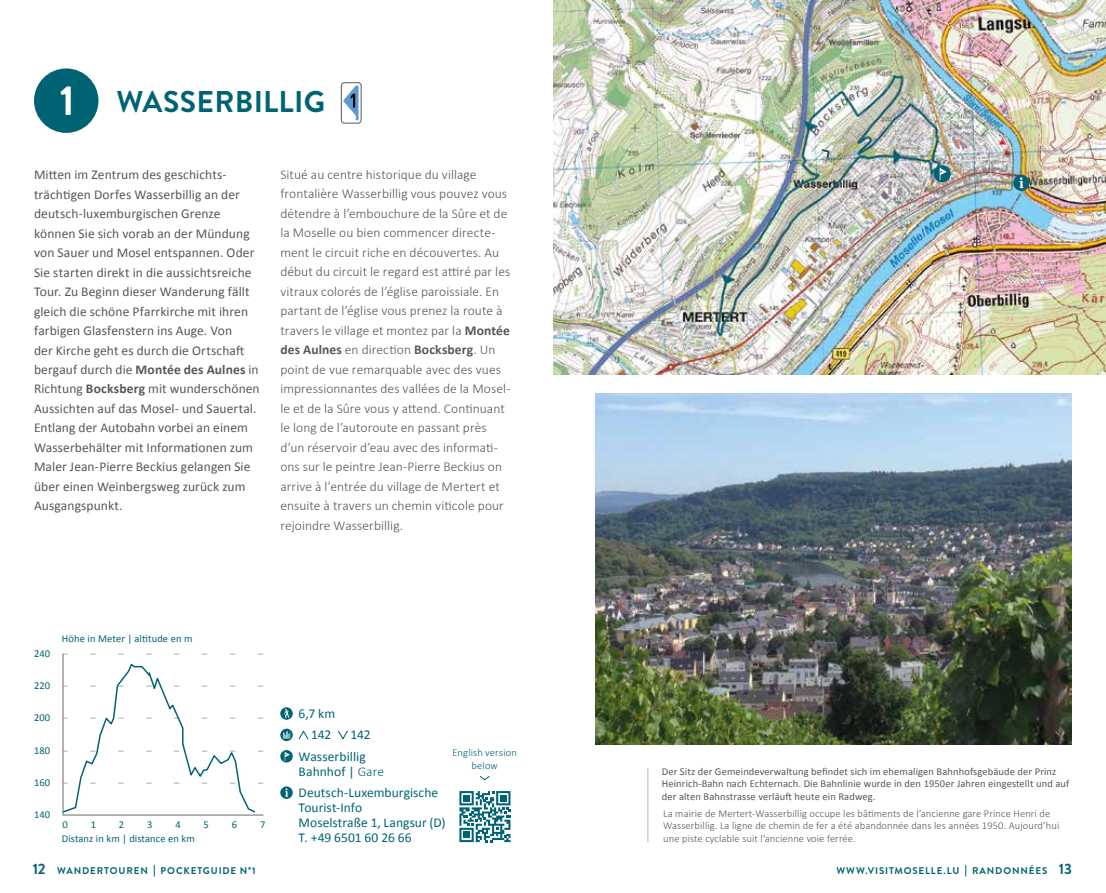
<style>
.page{position:relative;width:1106px;height:893px;background:#fff}
.page>*{position:absolute;margin:0;border:0;box-sizing:border-box;transform-origin:0 0}
.t1{font:700 30px "Brandon Grotesque";letter-spacing:.01em;color:#006374}
.t2{font:300 13.5px/19.5px "Calibri";letter-spacing:.005em;color:#575756}
.t3{font:13.5px/19.5px "Calibri";letter-spacing:.005em;color:#575756}
.t4{font:13.5px/21.5px "Calibri";letter-spacing:.005em;color:#006374}
.t5{font:10.5px/12.6px "Calibri";letter-spacing:.01em;color:#575756}
.t6{font:300 10.5px/12.6px "Calibri";letter-spacing:.01em;color:#575756}
.t7{font:10.5px "Calibri";letter-spacing:.01em;color:#006374}
.t8{font:10.5px "Calibri";color:#9d9d9c}
.t9{font:300 10.5px/12.6px "Calibri";letter-spacing:.015em;color:#006374;text-align:center}
.t10{font:700 9.75px "Brandon Grotesque";letter-spacing:.09em;color:#006374}
.s1{font-size:42px;color:#fff}
.s2{font-weight:700}
.s3{font-weight:300}
.s4{font-size:15px}
</style>
<div class="page">
<div style="left:34px;top:68px;width:64px;height:65px;background:#006374;border-radius:50%"></div>
<svg style="left:280px;top:707px;width:13px;height:13px"></svg>
<svg style="left:284px;top:709px;width:5px;height:9px"></svg>
<svg style="left:280px;top:729px;width:13px;height:12px"></svg>
<svg style="left:283px;top:731px;width:7px;height:8px"></svg>
<svg style="left:298px;top:730px;width:11px;height:10px"></svg>
<svg style="left:338px;top:730px;width:10px;height:10px"></svg>
<svg style="left:280px;top:750px;width:13px;height:12px"></svg>
<svg style="left:285px;top:752px;width:5px;height:9px"></svg>
<svg style="left:280px;top:786px;width:13px;height:13px"></svg>
<svg style="left:285px;top:788px;width:3px;height:9px"></svg>
<img style="left:553px;top:0;width:553px;height:374px">
<svg style="left:933px;top:165px;width:17px;height:17px"></svg>
<svg style="left:939px;top:168px;width:7px;height:12px"></svg>
<svg style="left:820px;top:148px;width:10px;height:12px"></svg>
<svg style="left:341px;top:83px;width:20px;height:40px"></svg>
<div style="left:341px;top:82px;width:20px;height:42px;border:1px solid #575756;border-radius:3px"></div>
<svg style="left:343px;top:86px;width:15px;height:34px"></svg>
<img style="left:595px;top:394px;width:476px;height:351px">
<hr style="left:647px;top:768px;width:1px;height:74px;background:#b3b2b2">
<div style="left:1013px;top:175px;width:16px;height:16px;background:#006374;border-radius:50%"></div>
<svg style="left:1019px;top:177px;width:4px;height:11px"></svg>
<svg style="left:62px;top:653px;width:202px;height:163px"></svg>
<svg style="left:480px;top:776px;width:10px;height:5px"></svg>
<svg style="left:459px;top:791px;width:51px;height:51px"></svg>
<svg style="left:154px;top:865px;width:1px;height:12px"></svg>
<svg style="left:965px;top:865px;width:1px;height:12px"></svg>
<h1 class="t1" style="left:60px;top:81px;width:267px"><span class="s1">1</span> WASSERBILLIG</h1>
<p class="t3" style="left:34px;top:165px;width:227px">Mitten im Zentrum des geschichts&shy;trächtigen Dorfes Wasserbillig an der deutsch-luxemburgischen Grenze können Sie sich vorab an der Mündung von Sauer und Mosel entspannen. Oder Sie starten direkt in die aussichtsreiche Tour. Zu Beginn dieser Wanderung fällt gleich die schöne Pfarrkirche mit ihren farbigen Glasfenstern ins Auge. Von<br>der Kirche geht es durch die Ortschaft bergauf durch die <span class="s2">Montée des Aulnes</span> in Richtung <span class="s2">Bocksberg</span> mit wunderschönen Aussichten auf das Mosel- und Sauertal.<br>Entlang der Autobahn vorbei an einem Wasserbehälter mit Informationen zum Maler Jean-Pierre Beckius gelangen Sie über einen Weinbergsweg zurück zum Ausgangspunkt.</p>
<p class="t2" style="left:280px;top:164px;width:232px">Situé au centre historique du village frontalière Wasserbillig vous pouvez vous détendre à l’embouchure de la Sûre et de la Moselle ou bien commencer directe&shy;ment le circuit riche en découvertes. Au début du circuit le regard est attiré par les vitraux colorés de l’église paroissiale. En partant de l’église vous prenez la route à travers le village et montez par la <span class="s2">Montée des Aulnes</span> en direction <span class="s2">Bocksberg</span>. Un point de vue remarquable avec des vues impressionnantes des vallées de la Mosel&shy;le et de la Sûre vous y attend. Continuant le long de l’autoroute en passant près d’un réservoir d’eau avec des informati&shy;ons sur le peintre Jean-Pierre Beckius on arrive à l’entrée du village de Mertert et ensuite à travers un chemin viticole pour rejoindre Wasserbillig.</p>
<p class="t7" style="left:34px;top:647px;width:18px">240</p>
<p class="t7" style="left:34px;top:679px;width:18px">220</p>
<p class="t7" style="left:34px;top:711px;width:18px">200</p>
<p class="t7" style="left:34px;top:744px;width:18px">180</p>
<p class="t7" style="left:34px;top:776px;width:18px">160</p>
<p class="t7" style="left:34px;top:808px;width:18px">140</p>
<p class="t7" style="left:62px;top:632px;width:132px">Höhe in Meter | altitude en m</p>
<p class="t8" style="left:62px;top:647px;width:35px">– –</p>
<p class="t8" style="left:118px;top:647px;width:35px">– –</p>
<p class="t8" style="left:174px;top:647px;width:35px">– –</p>
<p class="t8" style="left:230px;top:647px;width:35px">– –</p>
<p class="t8" style="left:62px;top:679px;width:35px">– –</p>
<p class="t8" style="left:118px;top:679px;width:35px">– –</p>
<p class="t8" style="left:174px;top:679px;width:35px">– –</p>
<p class="t8" style="left:230px;top:679px;width:35px">– –</p>
<p class="t8" style="left:62px;top:711px;width:35px">– –</p>
<p class="t8" style="left:118px;top:711px;width:35px">– –</p>
<p class="t8" style="left:174px;top:711px;width:35px">– –</p>
<p class="t8" style="left:230px;top:711px;width:35px">– –</p>
<p class="t8" style="left:62px;top:743px;width:35px">– –</p>
<p class="t8" style="left:118px;top:743px;width:35px">– –</p>
<p class="t8" style="left:174px;top:743px;width:35px">– –</p>
<p class="t8" style="left:230px;top:743px;width:35px">– –</p>
<p class="t8" style="left:62px;top:776px;width:35px">– –</p>
<p class="t8" style="left:118px;top:776px;width:35px">– –</p>
<p class="t8" style="left:174px;top:776px;width:35px">– –</p>
<p class="t8" style="left:230px;top:776px;width:35px">– –</p>
<p class="t7" style="left:62px;top:818px;width:7px">0</p>
<p class="t7" style="left:91px;top:818px;width:7px">1</p>
<p class="t7" style="left:119px;top:818px;width:7px">2</p>
<p class="t7" style="left:147px;top:818px;width:7px">3</p>
<p class="t7" style="left:175px;top:818px;width:7px">4</p>
<p class="t7" style="left:204px;top:818px;width:7px">5</p>
<p class="t7" style="left:232px;top:818px;width:7px">6</p>
<p class="t7" style="left:260px;top:818px;width:7px">7</p>
<p class="t7" style="left:62px;top:832px;width:134px">Distanz in km | distance en km</p>
<p class="t4" style="left:298px;top:703px;width:38px;text-align:right">6,7 km<br>142</p>
<p class="t4" style="left:298px;top:724px;width:74px;text-indent:52px">142<br>Wasserbillig</p>
<p class="t4" style="left:298px;top:760px;width:141px">Bahnhof | <span class="s3">Gare<br></span>Deutsch-Luxemburgische</p>
<p class="t4" style="left:298px;top:800px;width:148px;line-height:15px">Tourist-Info<br>Moselstraße 1, Langsur (D)<br>T. +49 6501 60 26 66</p>
<p class="t9" style="left:452px;top:746px;width:66px">English version below</p>
<p class="t5" style="left:662px;top:765px;width:409px">Der Sitz der Gemeindeverwaltung befindet sich im ehemaligen Bahnhofsgebäude der Prinz<br>Heinrich-Bahn nach Echternach. Die Bahnlinie wurde in den 1950er Jahren eingestellt und auf der alten Bahnstrasse verläuft heute ein Radweg.</p>
<p class="t6" style="left:663px;top:807px;width:397px">La mairie de Mertert-Wasserbillig occupe les bâtiments de l’ancienne gare Prince Henri de<br>Wasserbillig. La ligne de chemin de fer a été abandonnée dans les années 1950. Aujourd’hui une piste cyclable suit l’ancienne voie ferrée.</p>
<p class="t10" style="left:33px;top:864px;width:117px"><span class="s4">12</span> WANDERTOUREN</p>
<p class="t10" style="left:161px;top:864px;width:97px">POCKETGUIDE N°1</p>
<p class="t10" style="left:836px;top:864px;width:124px">WWW.VISITMOSELLE.LU</p>
<p class="t10" style="left:972px;top:864px;width:101px">RANDONNÉES <span class="s4">13</span></p>
</div>
